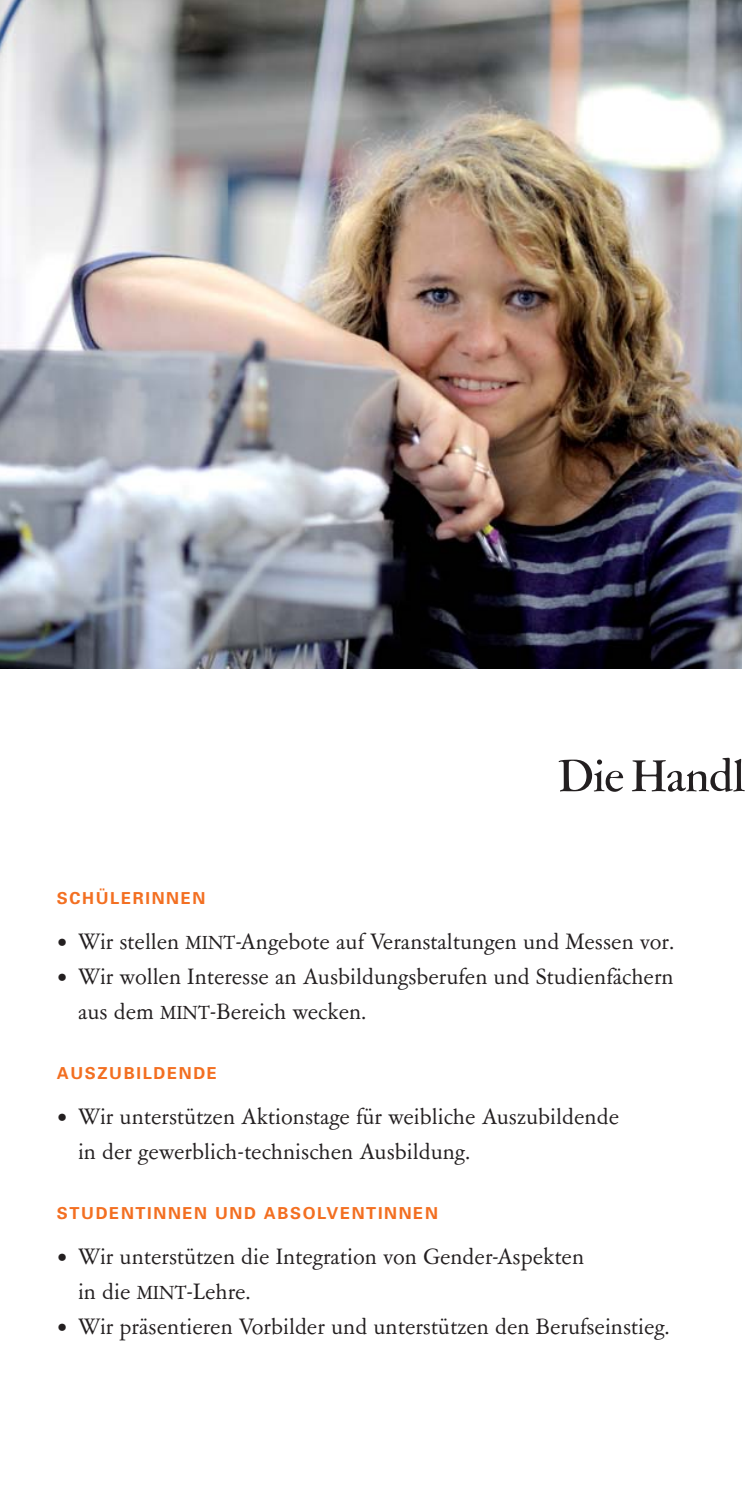
<style>
.page{position:relative;width:745px;height:1489px;background:#fff}
.page>*{position:absolute;margin:0;border:0;box-sizing:border-box;transform-origin:0 0}
.t1{font:500 50px "Garamont Amst SH";color:#231f20}
.t2{font:25px/35px "Garamont Amst SB Rom";color:#231f20}
.t3{font:700 16.5px "Univers";letter-spacing:.1em;color:#f36f21}
.s1{font-size:21.25px}
</style>
<div class="page">
<img style="left:0;top:0;width:741px;height:668px">
<h1 class="t1" style="left:558px;top:757px;width:187px">Die Handl</h1>
<p class="t3" style="left:57px;top:891px;width:150px">SCHÜLERINNEN</p>
<p class="t2" style="left:57px;top:925px;width:618px">• Wir stellen <span class="s1">MINT</span>-Angebote auf Veranstaltungen und Messen vor.</p>
<p class="t2" style="left:78px;top:960px;width:596px;text-indent:-21px">• Wir wollen Interesse an Ausbildungsberufen und Studienfächern aus dem <span class="s1">MINT</span>-Bereich wecken.</p>
<p class="t3" style="left:57px;top:1066px;width:162px">AUSZUBILDENDE</p>
<p class="t2" style="left:78px;top:1100px;width:542px;text-indent:-21px">• Wir unterstützen Aktionstage für weibliche Auszubildende in der gewerblich-technischen Ausbildung.</p>
<p class="t3" style="left:57px;top:1206px;width:382px">STUDENTINNEN UND ABSOLVENTINNEN</p>
<p class="t2" style="left:78px;top:1240px;width:507px;text-indent:-21px">• Wir unterstützen die Integration von Gender-Aspekten in die <span class="s1">MINT</span>-Lehre.</p>
<p class="t2" style="left:57px;top:1310px;width:613px">• Wir präsentieren Vorbilder und unterstützen den Berufseinstieg.</p>
</div>
